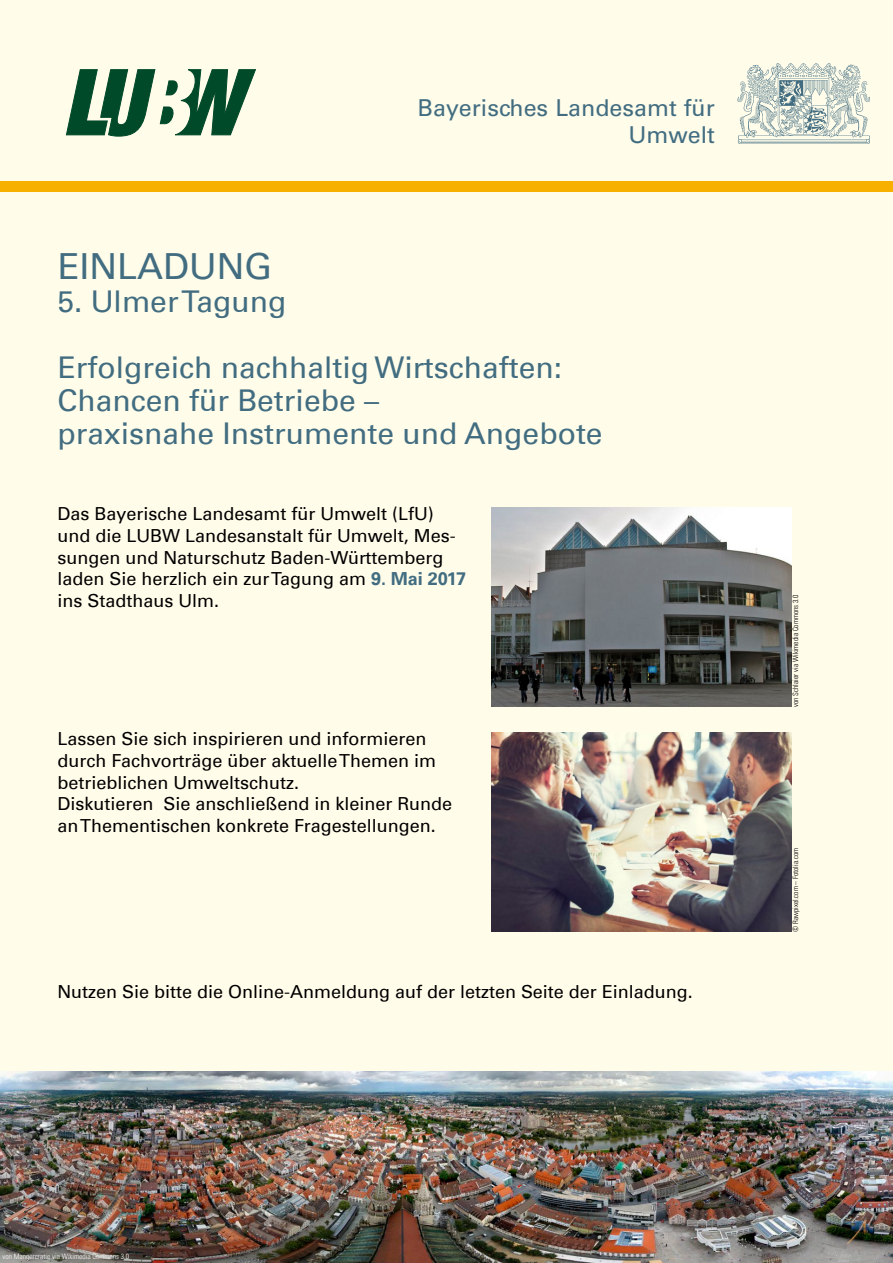
<style>
.page{position:relative;width:893px;height:1263px;background:#fff}
.page>*{position:absolute;margin:0;border:0;box-sizing:border-box;transform-origin:0 0}
.Titel{font:36px "Univers Com 55 Roman";color:#426d81}
.Titel-2{font:30px/33px "Univers Com 55 Roman";color:#426d81}
.BayLandesamt-neben_W{font:23.25px/27.8px "Univers LT Std";color:#426d81;text-align:right}
.t1{font:18px/21.6px "Univers Com 55 Roman";color:#000}
.t2{font:7.5px "Univers Com 47 Light Cond";color:#000}
.t3{font:7.5px "Univers Com 47 Light Cond";color:#fff}
.s1{font-family:"Univers Com 65";font-weight:700;color:#426d81}
.s2{font-family:"Univers Com 55 Roman"}
</style>
<div class="page">
<div style="left:0;top:0;width:893px;height:1071px;background:#fffcea"></div>
<img style="left:491px;top:732px;width:300px;height:199px">
<img style="left:491px;top:507px;width:300px;height:199px">
<img style="left:0;top:1071px;width:893px;height:192px">
<svg style="left:66px;top:69px;width:190px;height:67px;background:#72997f"></svg>
<div style="left:0;top:181px;width:893px;height:11px;background:#f8b000"></div>
<img style="left:737px;top:63px;width:132px;height:80px">
<p class="BayLandesamt-neben_W" style="left:418px;top:94px;width:299px">Bayerisches Landesamt für<br>Umwelt</p>
<p class="Titel" style="left:57px;top:244px;width:216px">EINLADUNG</p>
<p class="Titel-2" style="left:57px;top:285px;width:230px">5. Ulmer Tagung</p>
<p class="Titel-2" style="left:57px;top:351px;width:506px">Erfolgreich nachhaltig Wirtschaften:</p>
<p class="Titel-2" style="left:57px;top:384px;width:547px">Chancen für Betriebe –<br>praxisnahe Instrumente und Angebote</p>
<p class="t1" style="left:57px;top:503px;width:410px">Das Bayerische Landesamt für Umwelt (LfU) und die LUBW Landesanstalt für Umwelt, Mes&shy;sungen und Naturschutz Baden-Württemberg laden Sie herzlich ein zur Tagung am <span class="s1">9. Mai 2017 </span>ins Stadthaus Ulm.</p>
<p class="t1" style="left:57px;top:728px;width:380px">Lassen Sie sich inspirieren und informieren durch Fachvorträge über aktuelle Themen im betrieblichen Umweltschutz.</p>
<p class="t1" style="left:57px;top:793px;width:396px">Diskutieren Sie anschließend in kleiner Runde an Thementischen konkrete Fragestellungen.</p>
<p class="t1" style="left:57px;top:981px;width:637px">Nutzen Sie bitte die Online-Anmeldung auf der letzten Seite der Einladung.</p>
<p class="t2" style="left:791px;top:707px;width:114px;rotate:-90deg">von Schlaier via Wikimedia Commons 3.0</p>
<p class="t2" style="left:791px;top:932px;width:85px;rotate:-90deg"><span class="s2">©</span> Rawpixel.com – Fotolia.com</p>
<p class="t3" style="left:3px;top:1252px;width:128px">von Mangercratie via Wikimedia Commons 3.0</p>
</div>
